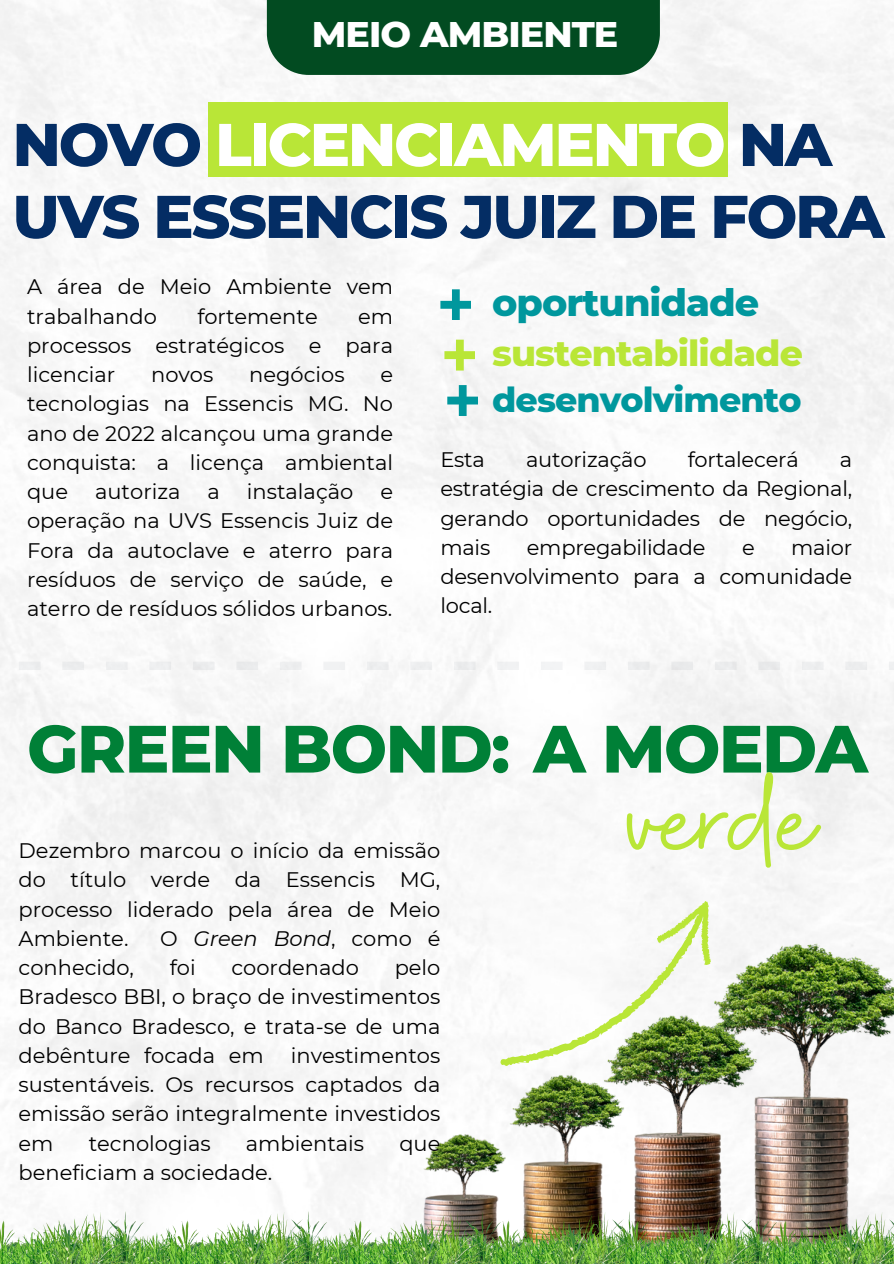
<style>
.page{position:relative;width:894px;height:1264px;background:#fff}
.page>*{position:absolute;margin:0;border:0;box-sizing:border-box;transform-origin:0 0}
.t1{font:132.9px "Buffalo";color:#b9e637}
.t2{font:800 66.75px "Montserrat";letter-spacing:-.025em;color:#008037}
.t3{font:800 60.15px/71.8px "Montserrat";letter-spacing:-.04em;color:#042d64}
.t4{font:800 38.1px "Montserrat";letter-spacing:-.025em;color:#00979d}
.t5{font:800 36.3px "Montserrat";letter-spacing:-.025em;color:#b9e637}
.t6{font:800 36.3px "Montserrat";letter-spacing:-.025em;color:#fff}
.t7{font:800 34.8px "Montserrat";letter-spacing:-.025em;color:#00979d}
.t8{font:21px/29.2px "Montserrat";color:#000;text-align:justify}
.t9{font:italic 21px "Montserrat";color:#000}
.s1{color:#fff}
.s2{font-style:normal}
</style>
<div class="page">
<img style="left:0;top:0;width:893px;height:1209px">
<img style="left:419px;top:931px;width:474px;height:280px">
<img style="left:0;top:1211px;width:349px;height:52px">
<img style="left:349px;top:1211px;width:147px;height:52px">
<img style="left:496px;top:1211px;width:129px;height:52px">
<img style="left:625px;top:1211px;width:147px;height:52px">
<img style="left:772px;top:1211px;width:121px;height:52px">
<div style="left:267px;top:0;width:392px;height:75px;background:#024b21"></div>
<div style="left:209px;top:102px;width:519px;height:74px;background:#b9e637"></div>
<svg style="left:499px;top:856px;width:229px;height:259px"></svg>
<svg style="left:440px;top:289px;width:30px;height:31px"></svg>
<svg style="left:444px;top:339px;width:30px;height:31px"></svg>
<svg style="left:447px;top:385px;width:30px;height:30px"></svg>
<svg style="left:0;top:661px;width:893px;height:9px"></svg>
<p class="t6" style="left:312px;top:12px;width:308px">MEIO AMBIENTE</p>
<p class="t3" style="left:12px;top:108px;width:873px">NOVO <span class="s1">LICENCIAMENTO</span> NA<br>UVS ESSENCIS JUIZ DE FORA</p>
<p class="t8" style="left:27px;top:272px;width:367px">A área de Meio Ambiente vem trabalhando</p>
<h2 class="t4" style="left:492px;top:279px;width:268px">oportunidade</h2>
<h1 class="t5" style="left:492px;top:330px;width:312px">sustentabilidade</h1>
<p class="t7" style="left:492px;top:378px;width:311px">desenvolvimento</p>
<p class="t8" style="left:197px;top:301px;width:122px">fortemente</p>
<p class="t8" style="left:27px;top:301px;width:367px;text-indent:331px">em processos estratégicos e para licenciar</p>
<p class="t8" style="left:151px;top:360px;width:64px">novos</p>
<p class="t8" style="left:249px;top:360px;width:97px">negócios</p>
<p class="t8" style="left:27px;top:360px;width:367px;text-indent:353px">e tecnologias na Essencis MG. No ano de 2022 alcançou uma grande conquista: a licença ambiental que</p>
<h2 class="t8" style="left:440px;top:445px;width:46px">Esta</h2>
<h2 class="t8" style="left:526px;top:445px;width:122px">autorização</h2>
<h2 class="t8" style="left:687px;top:445px;width:112px">fortalecerá</h2>
<h2 class="t8" style="left:440px;top:445px;width:413px;text-indent:399px">a estratégia de crescimento da Regional, gerando oportunidades de negócio, mais</h2>
<p class="t8" style="left:95px;top:477px;width:87px">autoriza</p>
<p class="t8" style="left:207px;top:477px;width:14px">a</p>
<p class="t8" style="left:247px;top:477px;width:108px">instalação</p>
<p class="t8" style="left:27px;top:477px;width:367px;text-indent:353px">e operação na UVS Essencis Juiz de Fora da autoclave e aterro para resíduos de serviço de saúde, e aterro de resíduos sólidos urbanos.</p>
<h2 class="t8" style="left:440px;top:532px;width:413px;text-indent:351px">maior desenvolvimento para a comunidade local.</h2>
<h2 class="t8" style="left:526px;top:532px;width:180px">empregabilidade</h2>
<h2 class="t8" style="left:741px;top:532px;width:14px">e</h2>
<p class="t2" style="left:27px;top:708px;width:842px">GREEN BOND: A MOEDA</p>
<p class="t1" style="left:625px;top:734px;width:191px">verde</p>
<h2 class="t8" style="left:19px;top:835px;width:423px">Dezembro marcou o início da emissão do título verde da Essencis MG, processo liderado pela área de Meio Ambiente.</h2>
<h2 class="t9" style="left:160px;top:925px;width:282px"><span class="s2">O</span> Green Bond<span class="s2">, como é</span></h2>
<h2 class="t8" style="left:19px;top:952px;width:117px">conhecido,</h2>
<h2 class="t8" style="left:170px;top:952px;width:27px">foi</h2>
<h2 class="t8" style="left:231px;top:952px;width:129px">coordenado</h2>
<h2 class="t8" style="left:19px;top:952px;width:423px;text-indent:376px">pelo Bradesco BBI, o braço de investimentos do Banco Bradesco, e trata-se de uma debênture focada em</h2>
<h2 class="t8" style="left:19px;top:1040px;width:423px;text-indent:272px">investimentos sustentáveis. Os recursos captados da emissão serão integralmente investidos em</h2>
<h2 class="t8" style="left:89px;top:1128px;width:123px">tecnologias</h2>
<h2 class="t8" style="left:246px;top:1128px;width:120px">ambientais</h2>
<h2 class="t8" style="left:399px;top:1128px;width:43px">que</h2>
<h2 class="t8" style="left:19px;top:1157px;width:255px">beneficiam a sociedade.</h2>
</div>
